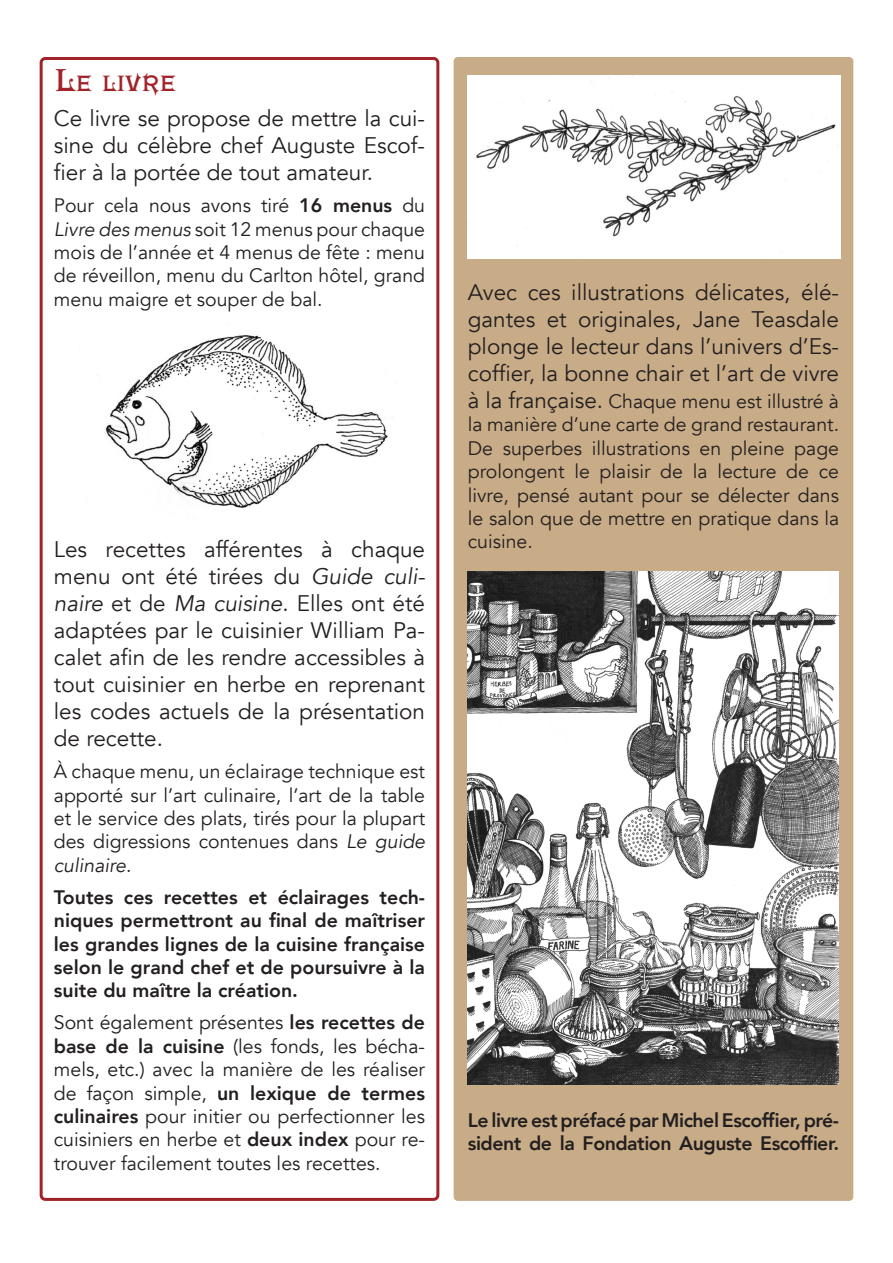
<style>
.page{position:relative;width:893px;height:1263px;background:#fff}
.page>*{position:absolute;margin:0;border:0;box-sizing:border-box;transform-origin:0 0}
.t1{font:25.2px "Wieldy";color:#a12329}
.t2{font:22.5px/27px "Avenir";color:#231f20;text-align:justify}
.t3{font:19.5px/23.4px "Avenir";color:#231f20;text-align:justify}
.t4{font:800 19.5px/23.4px "Avenir";letter-spacing:-.025em;color:#231f20;text-align:justify}
.s1{font-size:36px}
.s2{font-weight:800}
.s3{font-style:italic}
.s4{font-size:22.5px}
</style>
<div class="page">
<div style="left:454px;top:57px;width:399px;height:1144px;background:#c8ac87;border-radius:4px"></div>
<div style="left:40px;top:57px;width:399px;height:1144px;border:3px solid #a12329;border-radius:4px"></div>
<img style="left:98px;top:335px;width:295px;height:173px">
<img style="left:468px;top:572px;width:371px;height:513px">
<img style="left:468px;top:76px;width:373px;height:183px">
<p class="t1" style="left:54px;top:68px;width:124px"><span class="s1">L</span>E LIVRE</p>
<p class="t2" style="left:54px;top:105px;width:373px">Ce livre se propose de mettre la cui&shy;sine du célèbre chef Auguste Escof&shy;fier à la portée de tout amateur.</p>
<p class="t3" style="left:54px;top:194px;width:373px">Pour cela nous avons tiré <span class="s2">16 menus</span> du <span class="s3">Livre des menus</span> soit 12 menus pour chaque mois de l’année et 4 menus de fête : menu de réveillon, menu du Carlton hôtel, grand menu maigre et souper de bal.</p>
<p class="t2" style="left:54px;top:536px;width:373px">Les recettes afférentes à chaque menu ont été tirées du <span class="s3">Guide culi&shy;naire</span> et de <span class="s3">Ma cuisine</span>. Elles ont été adaptées par le cuisinier William Pa&shy;calet afin de les rendre accessibles à tout cuisinier en herbe en reprenant les codes actuels de la présentation de recette.</p>
<p class="t3" style="left:54px;top:760px;width:373px">À chaque menu, un éclairage technique est apporté sur l’art culinaire, l’art de la table et le service des plats, tirés pour la plupart des digressions contenues dans <span class="s3">Le guide culinaire</span>.</p>
<p class="t4" style="left:54px;top:885px;width:373px">Toutes ces recettes et éclairages tech&shy;niques permettront au final de maîtriser les grandes lignes de la cuisine française selon le grand chef et de poursuivre à la suite du maître la création.</p>
<p class="t3" style="left:54px;top:1011px;width:373px">Sont également présentes <span class="s2">les recettes de base de la cuisine</span> (les fonds, les bécha&shy;mels, etc.) avec la manière de les réaliser de façon simple, <span class="s2">un lexique de termes culinaires</span> pour initier ou perfectionner les cuisiniers en herbe et <span class="s2">deux index</span> pour re&shy;trouver facilement toutes les recettes.</p>
<p class="t2" style="left:468px;top:279px;width:373px">Avec ces illustrations délicates, élé&shy;gantes et originales, Jane Teasdale plonge le lecteur dans l’univers d’Es&shy;coffier, la bonne chair et l’art de vivre</p>
<p class="t3" style="left:468px;top:390px;width:373px"><span class="s4">à la française.</span> Chaque menu est illustré à la manière d’une carte de grand restaurant.<br>De superbes illustrations en pleine page prolongent le plaisir de la lecture de ce livre, pensé autant pour se délecter dans le salon que de mettre en pratique dans la cuisine.</p>
<p class="t4" style="left:468px;top:1108px;width:373px">Le livre est préfacé par Michel Escoffier, pré&shy;sident de la Fondation Auguste Escoffier.</p>
</div>
